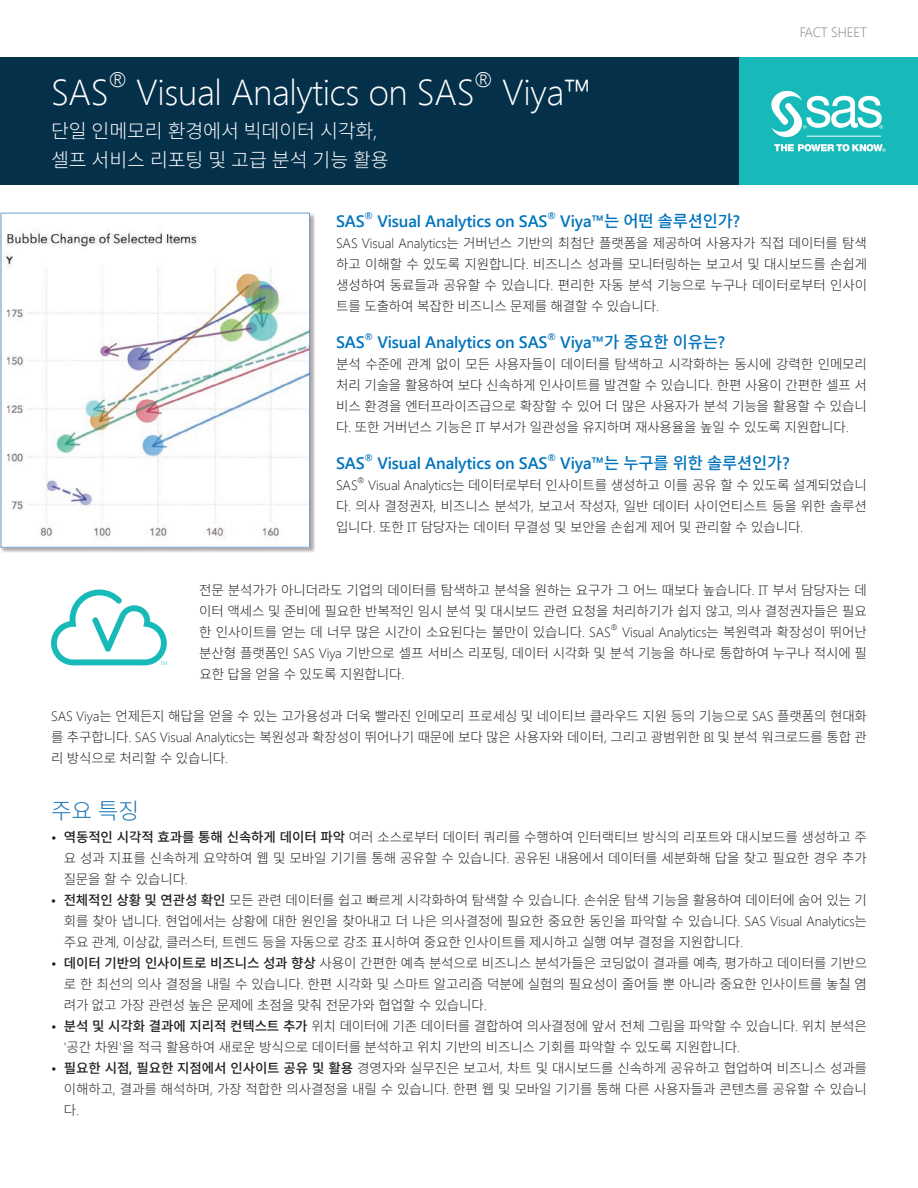
<style>
.page{position:relative;width:918px;height:1188px;background:#fff}
.page>*{position:absolute;margin:0;border:0;box-sizing:border-box;transform-origin:0 0}
.t1{font:300 36px "Segoe UI";letter-spacing:-.01em;color:#fff}
.t2{font:300 22.5px "Noto Sans CJ Kkr";color:#1a74b3}
.t3{font:300 21px "Segoe UI";color:#fff}
.t4{font:300 19.5px/28.5px "Noto Sans CJ Kkr";letter-spacing:-.01em;color:#fff}
.t5{font:600 16.5px "Segoe UI";letter-spacing:-.01em;color:#0074bd}
.t6{font:500 16.5px "Noto Sans CJ Kkr";letter-spacing:-.01em;color:#0074bd}
.t7{font:300 13.5px/21px "Noto Sans CJ Kkr";letter-spacing:-.01em;color:#231f20;text-align:justify}
.t8{font:300 13.5px "Segoe UI";letter-spacing:-.01em;color:#231f20}
.t9{font:300 13.5px "Segoe UI";letter-spacing:-.01em;color:#828184}
.t10{font:600 9.6px "Segoe UI";color:#0074bd}
.t11{font:300 7.8px "Segoe UI";color:#231f20}
.s1{font-family:"Segoe UI"}
.s2{font-family:"Segoe UI";font-weight:600}
.s3{font-family:"Noto Sans CJ Kkr"}
.s4{font-weight:500}
</style>
<div class="page">
<div style="left:0;top:57px;width:739px;height:128px;background:#05304a"></div>
<div style="left:739px;top:57px;width:179px;height:128px;background:#17bab8"></div>
<svg style="left:771px;top:91px;width:115px;height:61px"></svg>
<hr style="left:807px;top:136px;width:74px;height:1px;background:#fff">
<svg style="left:51px;top:590px;width:116px;height:75px"></svg>
<img style="left:1px;top:214px;width:314px;height:338px">
<svg style="left:1px;top:213px;width:309px;height:335px"></svg>
<h1 class="t1" style="left:51px;top:67px;width:59px">SAS</h1>
<h3 class="t3" style="left:108px;top:65px;width:20px">®</h3>
<h1 class="t1" style="left:136px;top:67px;width:340px">Visual Analytics on SAS</h1>
<h3 class="t3" style="left:474px;top:65px;width:20px">®</h3>
<h1 class="t1" style="left:502px;top:67px;width:91px">Viya™</h1>
<h3 class="t4" style="left:51px;top:117px;width:339px">단일 인메모리 환경에서 빅데이터 시각화<span class="s1">, </span>셀프 서비스 리포팅 및 고급 분석 기능 활용</h3>
<p class="t9" style="left:800px;top:22px;width:69px">FACT SHEET</p>
<p class="t5" style="left:336px;top:210px;width:30px">SAS</p>
<p class="t10" style="left:365px;top:209px;width:10px">®</p>
<p class="t5" style="left:377px;top:210px;width:172px">Visual Analytics on SAS</p>
<p class="t10" style="left:547px;top:209px;width:10px">®</p>
<p class="t6" style="left:560px;top:212px;width:181px"><span class="s2">Viya™</span>는 어떤 솔루션인가<span class="s2">?</span></p>
<p class="t7" style="left:336px;top:233px;width:533px"><span class="s1">SAS Visual Analytics</span>는 거버넌스 기반의 최첨단 플랫폼을 제공하여 사용자가 직접 데이터를 탐색 하고 이해할 수 있도록 지원합니다<span class="s1">.</span> 비즈니스 성과를 모니터링하는 보고서 및 대시보드를 손쉽게 생성하여 동료들과 공유할 수 있습니다<span class="s1">.</span> 편리한 자동 분석 기능으로 누구나 데이터로부터 인사이 트를 도출하여 복잡한 비즈니스 문제를 해결할 수 있습니다<span class="s1">.</span></p>
<p class="t5" style="left:336px;top:330px;width:30px">SAS</p>
<p class="t10" style="left:365px;top:330px;width:10px">®</p>
<p class="t5" style="left:377px;top:330px;width:172px">Visual Analytics on SAS</p>
<p class="t10" style="left:547px;top:330px;width:10px">®</p>
<p class="t6" style="left:560px;top:333px;width:166px"><span class="s2">Viya™</span>가 중요한 이유는<span class="s2">?</span></p>
<p class="t7" style="left:336px;top:354px;width:532px">분석 수준에 관계 없이 모든 사용자들이 데이터를 탐색하고 시각화하는 동시에 강력한 인메모리 처리 기술을 활용하여 보다 신속하게 인사이트를 발견할 수 있습니다<span class="s1">.</span> 한편 사용이 간편한 셀프 서 비스 환경을 엔터프라이즈급으로 확장할 수 있어 더 많은 사용자가 분석 기능을 활용할 수 있습니 다<span class="s1">.</span> 또한 거버넌스 기능은 <span class="s1">IT</span> 부서가 일관성을 유지하며 재사용율을 높일 수 있도록 지원합니다<span class="s1">.</span></p>
<p class="t5" style="left:336px;top:451px;width:30px">SAS</p>
<p class="t10" style="left:365px;top:450px;width:10px">®</p>
<p class="t5" style="left:377px;top:451px;width:172px">Visual Analytics on SAS</p>
<p class="t10" style="left:547px;top:450px;width:10px">®</p>
<p class="t6" style="left:560px;top:453px;width:231px"><span class="s2">Viya™</span>는 누구를 위한 솔루션인가<span class="s2">?</span></p>
<p class="t8" style="left:336px;top:476px;width:23px">SAS</p>
<p class="t11" style="left:358px;top:475px;width:8px">®</p>
<p class="t7" style="left:336px;top:475px;width:532px;text-indent:32px"><span class="s1">Visual Analytics</span>는 데이터로부터 인사이트를 생성하고 이를 공유 할 수 있도록 설계되었습니 다<span class="s1">.</span> 의사 결정권자<span class="s1">,</span> 비즈니스 분석가<span class="s1">,</span> 보고서 작성자<span class="s1">,</span> 일반 데이터 사이언티스트 등을 위한 솔루션 입니다<span class="s1">.</span> 또한 <span class="s1">IT</span> 담당자는 데이터 무결성 및 보안을 손쉽게 제어 및 관리할 수 있습니다<span class="s1">.</span></p>
<p class="t7" style="left:199px;top:580px;width:669px">전문 분석가가 아니더라도 기업의 데이터를 탐색하고 분석을 원하는 요구가 그 어느 때보다 높습니다<span class="s1">. IT</span> 부서 담당자는 데 이터 액세스 및 준비에 필요한 반복적인 임시 분석 및 대시보드 관련 요청을 처리하기가 쉽지 않고<span class="s1">,</span> 의사 결정권자들은 필요 한 인사이트를 얻는 데 너무 많은 시간이 소요된다는 불만이 있습니다<span class="s1">. SAS</span></p>
<p class="t11" style="left:611px;top:622px;width:8px">®</p>
<p class="t8" style="left:622px;top:623px;width:246px">Visual Analytics<span class="s3">는 복원력과 확장성이 뛰어난</span></p>
<p class="t7" style="left:199px;top:643px;width:669px">분산형 플랫폼인 <span class="s1">SAS Viya</span> 기반으로 셀프 서비스 리포팅<span class="s1">,</span> 데이터 시각화 및 분석 기능을 하나로 통합하여 누구나 적시에 필 요한 답을 얻을 수 있도록 지원합니다<span class="s1">.</span></p>
<p class="t7" style="left:51px;top:706px;width:817px"><span class="s1">SAS Viya</span>는 언제든지 해답을 얻을 수 있는 고가용성과 더욱 빨라진 인메모리 프로세싱 및 네이티브 클라우드 지원 등의 기능으로 <span class="s1">SAS</span> 플랫폼의 현대화 를 추구합니다<span class="s1">. SAS Visual Analytics</span>는 복원성과 확장성이 뛰어나기 때문에 보다 많은 사용자와 데이터<span class="s1">,</span> 그리고 광범위한 <span class="s1">BI</span> 및 분석 워크로드를 통합 관 리 방식으로 처리할 수 있습니다<span class="s1">.</span></p>
<h2 class="t2" style="left:51px;top:798px;width:90px">주요 특징</h2>
<p class="t7" style="left:64px;top:827px;width:805px;text-indent:-13px"><span class="s2">•</span> <span class="s4">역동적인 시각적 효과를 통해 신속하게 데이터 파악</span> 여러 소스로부터 데이터 쿼리를 수행하여 인터랙티브 방식의 리포트와 대시보드를 생성하고 주 요 성과 지표를 신속하게 요약하여 웹 및 모바일 기기를 통해 공유할 수 있습니다<span class="s1">.</span> 공유된 내용에서 데이터를 세분화해 답을 찾고 필요한 경우 추가 질문을 할 수 있습니다<span class="s1">.</span></p>
<p class="t7" style="left:64px;top:890px;width:805px;text-indent:-13px"><span class="s2">•</span> <span class="s4">전체적인 상황 및 연관성 확인</span> 모든 관련 데이터를 쉽고 빠르게 시각화하여 탐색할 수 있습니다<span class="s1">.</span> 손쉬운 탐색 기능을 활용하여 데이터에 숨어 있는 기 회를 찾아 냅니다<span class="s1">.</span> 현업에서는 상황에 대한 원인을 찾아내고 더 나은 의사결정에 필요한 중요한 동인을 파악할 수 있습니다<span class="s1">. SAS Visual Analytics</span>는 주요 관계<span class="s1">,</span> 이상값<span class="s1">,</span> 클러스터<span class="s1">,</span> 트렌드 등을 자동으로 강조 표시하여 중요한 인사이트를 제시하고 실행 여부 결정을 지원합니다<span class="s1">.</span></p>
<p class="t7" style="left:64px;top:953px;width:805px;text-indent:-13px"><span class="s2">•</span> <span class="s4">데이터 기반의 인사이트로 비즈니스 성과 향상</span> 사용이 간편한 예측 분석으로 비즈니스 분석가들은 코딩없이 결과를 예측<span class="s1">,</span> 평가하고 데이터를 기반으 로 한 최선의 의사 결정을 내릴 수 있습니다<span class="s1">.</span> 한편 시각화 및 스마트 알고리즘 덕분에 실험의 필요성이 줄어들 뿐 아니라 중요한 인사이트를 놓칠 염 려가 없고 가장 관련성 높은 문제에 초점을 맞춰 전문가와 협업할 수 있습니다<span class="s1">.</span></p>
<p class="t7" style="left:64px;top:1016px;width:805px;text-indent:-13px"><span class="s2">•</span> <span class="s4">분석 및 시각화 결과에 지리적 컨텍스트 추가</span> 위치 데이터에 기존 데이터를 결합하여 의사결정에 앞서 전체 그림을 파악할 수 있습니다<span class="s1">.</span> 위치 분석은 <span class="s1">'</span>공간 차원<span class="s1">'</span>을 적극 활용하여 새로운 방식으로 데이터를 분석하고 위치 기반의 비즈니스 기회를 파악할 수 있도록 지원합니다<span class="s1">.</span></p>
<p class="t7" style="left:64px;top:1058px;width:805px;text-indent:-13px"><span class="s2">•</span> <span class="s4">필요한 시점</span><span class="s2">,</span> <span class="s4">필요한 지점에서 인사이트 공유 및 활용</span> 경영자와 실무진은 보고서<span class="s1">,</span> 차트 및 대시보드를 신속하게 공유하고 협업하여 비즈니스 성과를 이해하고<span class="s1">,</span> 결과를 해석하며<span class="s1">,</span> 가장 적합한 의사결정을 내릴 수 있습니다<span class="s1">.</span> 한편 웹 및 모바일 기기를 통해 다른 사용자들과 콘텐츠를 공유할 수 있습니 다<span class="s1">.</span></p>
</div>
